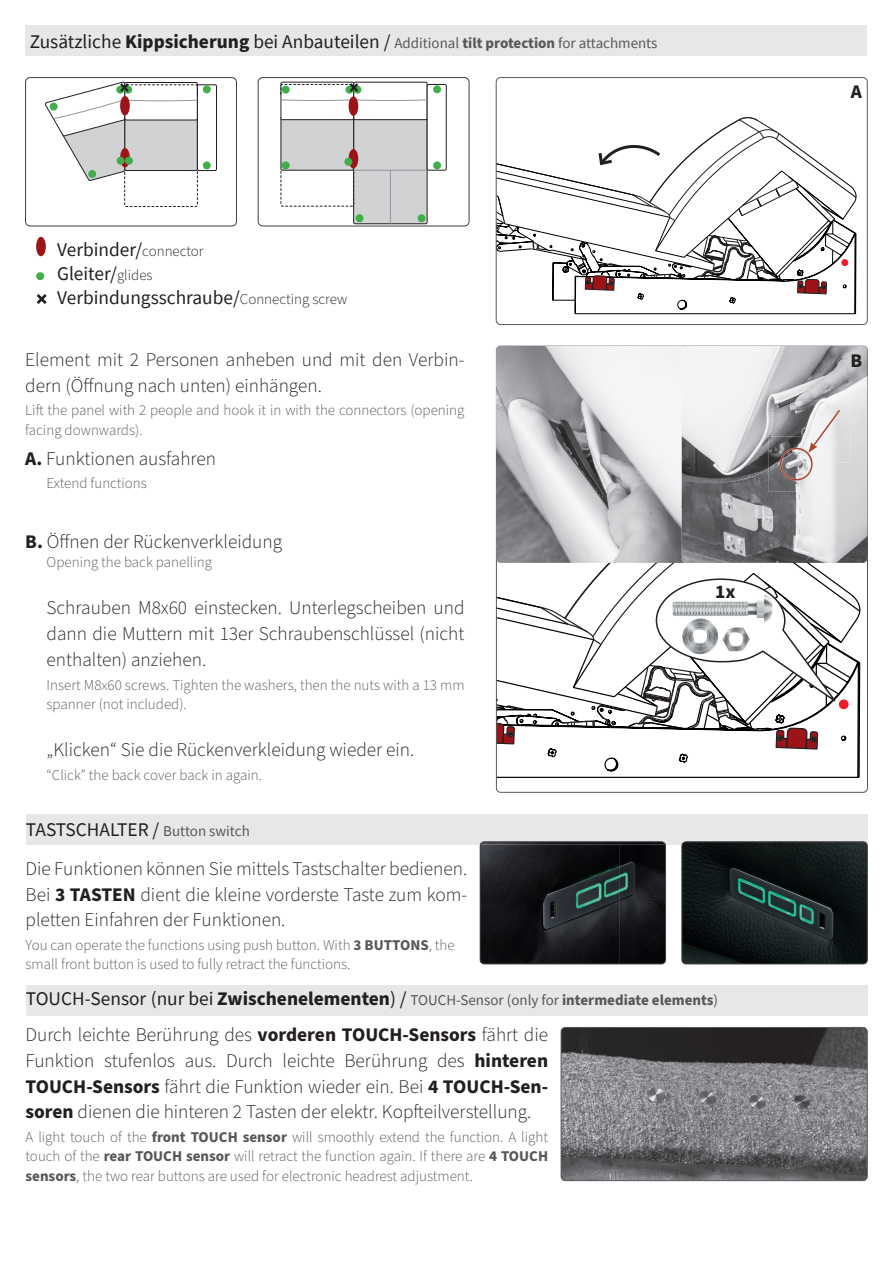
<style>
.page{position:relative;width:893px;height:1263px;background:#fff}
.page>*{position:absolute;margin:0;border:0;box-sizing:border-box;transform-origin:0 0}
.t1{font:300 19.35px/25.8px "Source Sans Pro";color:#231f20;text-align:justify}
.t2{font:19.35px/23.9px "Source Sans Pro";color:#231f20}
.t3{font:700 19.35px "Source Sans Pro";color:#231f20}
.t4{font:300 15px/19.4px "Source Sans Pro";color:#57585a}
.s1{font-weight:700}
.s2{font-size:15px;color:#57585a}
.s3{font-weight:700;font-size:15px;color:#57585a}
.s4{font-weight:300;font-size:15px}
</style>
<div class="page">
<svg style="left:498px;top:760px;width:362px;height:18px"></svg>
<img style="left:496px;top:346px;width:186px;height:150px">
<div style="left:26px;top:26px;width:841px;height:30px;background:#e6e7e9"></div>
<img style="left:682px;top:346px;width:185px;height:217px">
<img style="left:769px;top:437px;width:55px;height:55px">
<img style="left:798px;top:400px;width:52px;height:62px">
<svg style="left:780px;top:408px;width:62px;height:72px"></svg>
<div style="left:37px;top:238px;width:8px;height:17px;background:#9c1418;border-radius:50%"></div>
<div style="left:36px;top:237px;width:10px;height:19px;border:2px solid #9c1418;border-radius:50%"></div>
<div style="left:36px;top:272px;width:8px;height:8px;background:#40ae49;border-radius:50%"></div>
<div style="left:427px;top:84px;width:19px;height:86px;border:1px solid #231f20;border-radius:2px"></div>
<div style="left:258px;top:77px;width:211px;height:149px;border:1px solid #414041;border-radius:5px"></div>
<div style="left:433px;top:85px;width:8px;height:8px;background:#40ae49;border-radius:50%"></div>
<div style="left:433px;top:161px;width:8px;height:8px;background:#40ae49;border-radius:50%"></div>
<svg style="left:280px;top:81px;width:148px;height:143px"></svg>
<div style="left:197px;top:85px;width:20px;height:86px;border:1px solid #231f20;border-radius:2px"></div>
<div style="left:25px;top:77px;width:212px;height:149px;border:1px solid #414041;border-radius:5px"></div>
<div style="left:203px;top:161px;width:8px;height:8px;background:#40ae49;border-radius:50%"></div>
<div style="left:203px;top:85px;width:8px;height:8px;background:#40ae49;border-radius:50%"></div>
<svg style="left:45px;top:81px;width:153px;height:126px"></svg>
<svg style="left:36px;top:294px;width:11px;height:10px"></svg>
<svg style="left:496px;top:496px;width:364px;height:264px"></svg>
<div style="left:496px;top:77px;width:371px;height:248px;border:1px solid #57585a;border-radius:4px"></div>
<svg style="left:496px;top:117px;width:361px;height:198px"></svg>
<img style="left:561px;top:1027px;width:306px;height:153px">
<div style="left:561px;top:1027px;width:306px;height:154px;border:1px solid #57585a;border-radius:4px"></div>
<div style="left:26px;top:814px;width:842px;height:30px;background:#e6e7e9"></div>
<div style="left:26px;top:985px;width:842px;height:31px;background:#e6e7e9"></div>
<img style="left:682px;top:842px;width:185px;height:122px">
<div style="left:682px;top:842px;width:185px;height:122px;border:1px solid #414041;border-radius:4px"></div>
<img style="left:480px;top:842px;width:186px;height:122px">
<div style="left:480px;top:842px;width:186px;height:122px;border:1px solid #414041;border-radius:4px"></div>
<p class="t2" style="left:30px;top:30px;width:629px">Zusätzliche <span class="s1">Kippsicherung</span> bei Anbauteilen / <span class="s2">Additional</span> <span class="s3">tilt protection</span> <span class="s2">for attachments</span></p>
<p class="t2" style="left:57px;top:238px;width:292px">Verbinder/<span class="s4">connector<br></span>Gleiter/<span class="s4">glides<br></span>Verbindungsschraube/<span class="s4">Connecting screw</span></p>
<p class="t1" style="left:25px;top:347px;width:441px">Element mit 2 Personen anheben und mit den Verbin&shy;dern (Öffnung nach unten) einhängen.</p>
<p class="t4" style="left:25px;top:401px;width:441px">Lift the panel with 2 people and hook it in with the connectors (opening facing downwards).</p>
<p class="t1" style="left:25px;top:446px;width:192px"><span class="s1">A.</span> Funktionen ausfahren</p>
<p class="t4" style="left:47px;top:474px;width:102px">Extend functions</p>
<p class="t1" style="left:25px;top:529px;width:258px"><span class="s1">B.</span> Öffnen der Rückenverkleidung</p>
<p class="t4" style="left:47px;top:553px;width:167px">Opening the back panelling</p>
<p class="t1" style="left:47px;top:596px;width:419px">Schrauben M8x60 einstecken. Unterlegscheiben und dann die Muttern mit 13er Schraubenschlüssel (nicht enthalten) anziehen.</p>
<p class="t4" style="left:47px;top:675px;width:419px">Insert M8x60 screws. Tighten the washers, then the nuts with a 13 mm spanner (not included).</p>
<p class="t1" style="left:47px;top:737px;width:369px">„Klicken“ Sie die Rückenverkleidung wieder ein.</p>
<p class="t4" style="left:47px;top:765px;width:217px">“Click” the back cover back in again.</p>
<p class="t2" style="left:26px;top:818px;width:225px">TASTSCHALTER / <span class="s2">Button switch</span></p>
<p class="t1" style="left:26px;top:856px;width:443px">Die Funktionen können Sie mittels Tastschalter bedienen.<br>Bei <span class="s1">3 TASTEN</span> dient die kleine vorderste Taste zum kom&shy;pletten Einfahren der Funktionen.</p>
<p class="t4" style="left:26px;top:936px;width:431px">You can operate the functions using push button. With <span class="s1">3 BUTTONS</span>, the small front button is used to fully retract the functions.</p>
<p class="t3" style="left:715px;top:578px;width:22px">1x</p>
<p class="t2" style="left:26px;top:987px;width:694px">TOUCH-Sensor (nur bei <span class="s1">Zwischenelementen</span>) / <span class="s2">TOUCH-Sensor (only for</span> <span class="s3">intermediate elements</span><span class="s2">)</span></p>
<p class="t1" style="left:26px;top:1022px;width:524px">Durch leichte Berührung des <span class="s1">vorderen TOUCH-Sensors</span> fährt die Funktion stufenlos aus. Durch leichte Berührung des <span class="s1">hinteren TOUCH-Sensors</span> fährt die Funktion wieder ein. Bei <span class="s1">4 TOUCH-Sen&shy;soren</span> dienen die hinteren 2 Tasten der elektr. Kopfteilverstellung.</p>
<p class="t4" style="left:26px;top:1128px;width:524px;text-align:justify">A light touch of the <span class="s1">front TOUCH sensor</span> will smoothly extend the function. A light touch of the <span class="s1">rear TOUCH sensor</span> will retract the function again. If there are <span class="s1">4 TOUCH sensors</span>, the two rear buttons are used for electronic headrest adjustment.</p>
<p class="t3" style="left:851px;top:79px;width:13px">A</p>
<p class="t3" style="left:850px;top:347px;width:13px">B</p>
</div>
